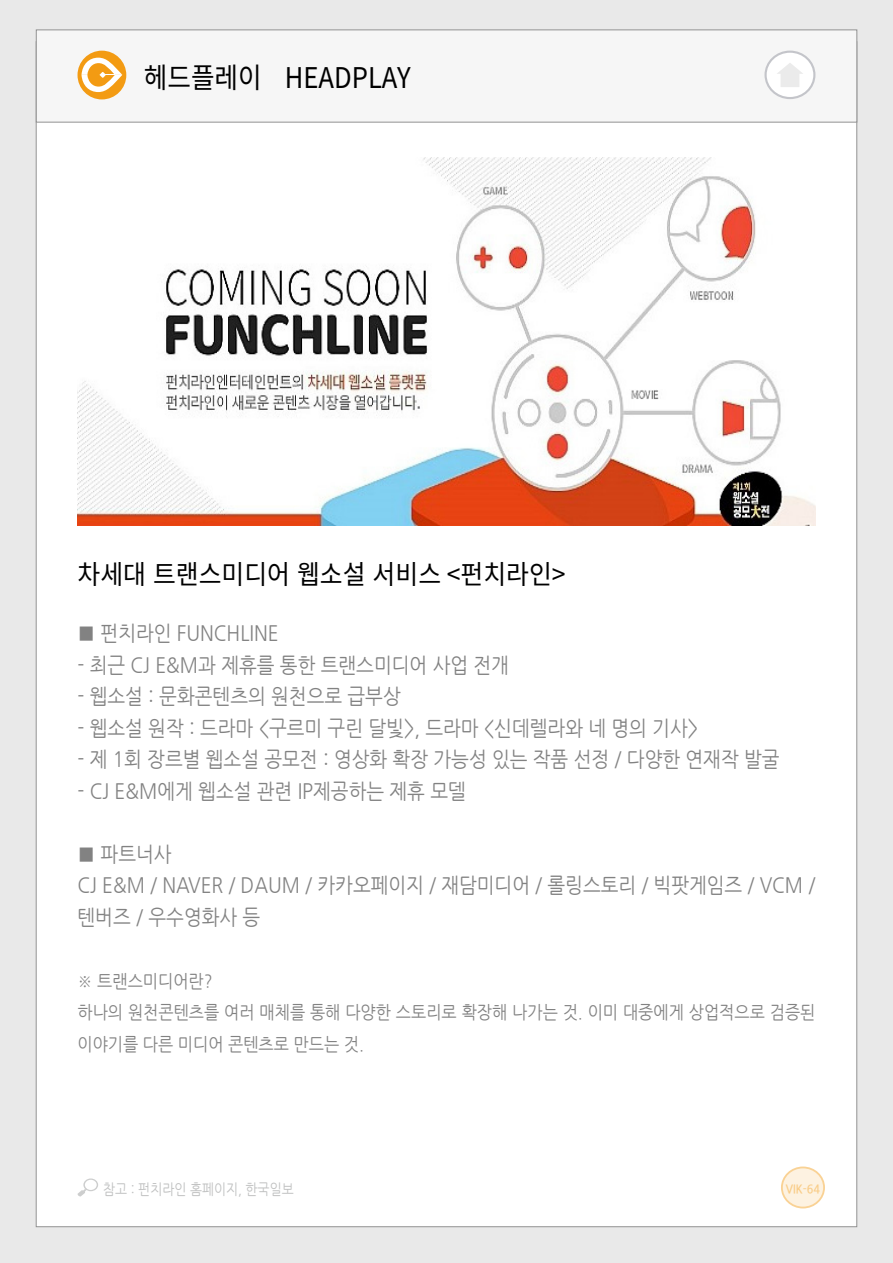
<style>
.page{position:relative;width:893px;height:1263px;background:#fff}
.page>*{position:absolute;margin:0;border:0;box-sizing:border-box;transform-origin:0 0}
.t1{font:28.5px "Noto Sans CJ Kkr";color:#000;scale:.9 1}
.t2{font:26.7px "Noto Sans CJ Kkr";color:#000;scale:.93 1}
.t3{font:21px/31.5px "Nanum Gothic";color:#828282;scale:.9 1}
.t4{font:18px/31.5px "Nanum Gothic";color:#828282;scale:.9 1}
.t5{font:14.85px "Nanum Gothic";color:#bfc0c0;scale:.86 1}
.t6{font:700 12.15px "Nanum Gothic";color:#f9cd89;scale:.9 1}
</style>
<div class="page">
<div style="left:1px;top:0;width:892px;height:1262px;background:#e9e9e9"></div>
<div style="left:36px;top:42px;width:821px;height:1185px;background:#fff"></div>
<svg style="left:77px;top:1178px;width:21px;height:18px"></svg>
<svg style="left:782px;top:1167px;width:42px;height:40px"></svg>
<div style="left:781px;top:1166px;width:44px;height:42px;border:2px solid #f39b13;border-radius:50%"></div>
<img style="left:78px;top:157px;width:737px;height:368px">
<div style="left:36px;top:30px;width:821px;height:92px;background:#f6f6f6"></div>
<div style="left:78px;top:51px;width:48px;height:48px;background:#f39b13;border-radius:50%"></div>
<svg style="left:82px;top:58px;width:40px;height:34px"></svg>
<div style="left:766px;top:52px;width:48px;height:46px;background:#fff;border-radius:50%"></div>
<div style="left:764px;top:51px;width:51px;height:48px;border:2px solid #c4c5ca;border-radius:50%"></div>
<svg style="left:777px;top:63px;width:26px;height:24px"></svg>
<h1 class="t1" style="left:144px;top:61px;width:298px">헤드플레이 HEADPLAY</h1>
<p class="t2" style="left:78px;top:559px;width:526px">차세대 트랜스미디어 웹소설 서비스 &lt;펀치라인&gt;</p>
<p class="t3" style="left:78px;top:618px;width:225px">■ 펀치라인 FUNCHLINE</p>
<p class="t3" style="left:78px;top:649px;width:481px">- 최근 CJ E&amp;M과 제휴를 통한 트랜스미디어 사업 전개</p>
<p class="t3" style="left:78px;top:681px;width:361px">- 웹소설 : 문화콘텐츠의 원천으로 급부상</p>
<p class="t3" style="left:78px;top:712px;width:691px">- 웹소설 원작 : 드라마 &lt;구르미 구린 달빛&gt;, 드라마 &lt;신데렐라와 네 명의 기사&gt;</p>
<p class="t3" style="left:78px;top:744px;width:782px">- 제 1회 장르별 웹소설 공모전 : 영상화 확장 가능성 있는 작품 선정 / 다양한 연재작 발굴</p>
<p class="t3" style="left:78px;top:775px;width:433px">- CJ E&amp;M에게 웹소설 관련 IP제공하는 제휴 모델</p>
<p class="t3" style="left:78px;top:838px;width:821px">■ 파트너사<br>CJ E&amp;M / NAVER / DAUM / 카카오페이지 / 재담미디어 / 롤링스토리 / 빅팟게임즈 / VCM / 텐버즈 / 우수영화사 등</p>
<p class="t4" style="left:78px;top:965px;width:821px">※ 트랜스미디어란?<br>하나의 원천콘텐츠를 여러 매체를 통해 다양한 스토리로 확장해 나가는 것. 이미 대중에게 상업적으로 검증된 이야기를 다른 미디어 콘텐츠로 만드는 것.</p>
<p class="t5" style="left:103px;top:1182px;width:223px">참고 : 펀치라인 홈페이지, 한국일보</p>
<p class="t6" style="left:786px;top:1183px;width:39px">VIK-64</p>
</div>
